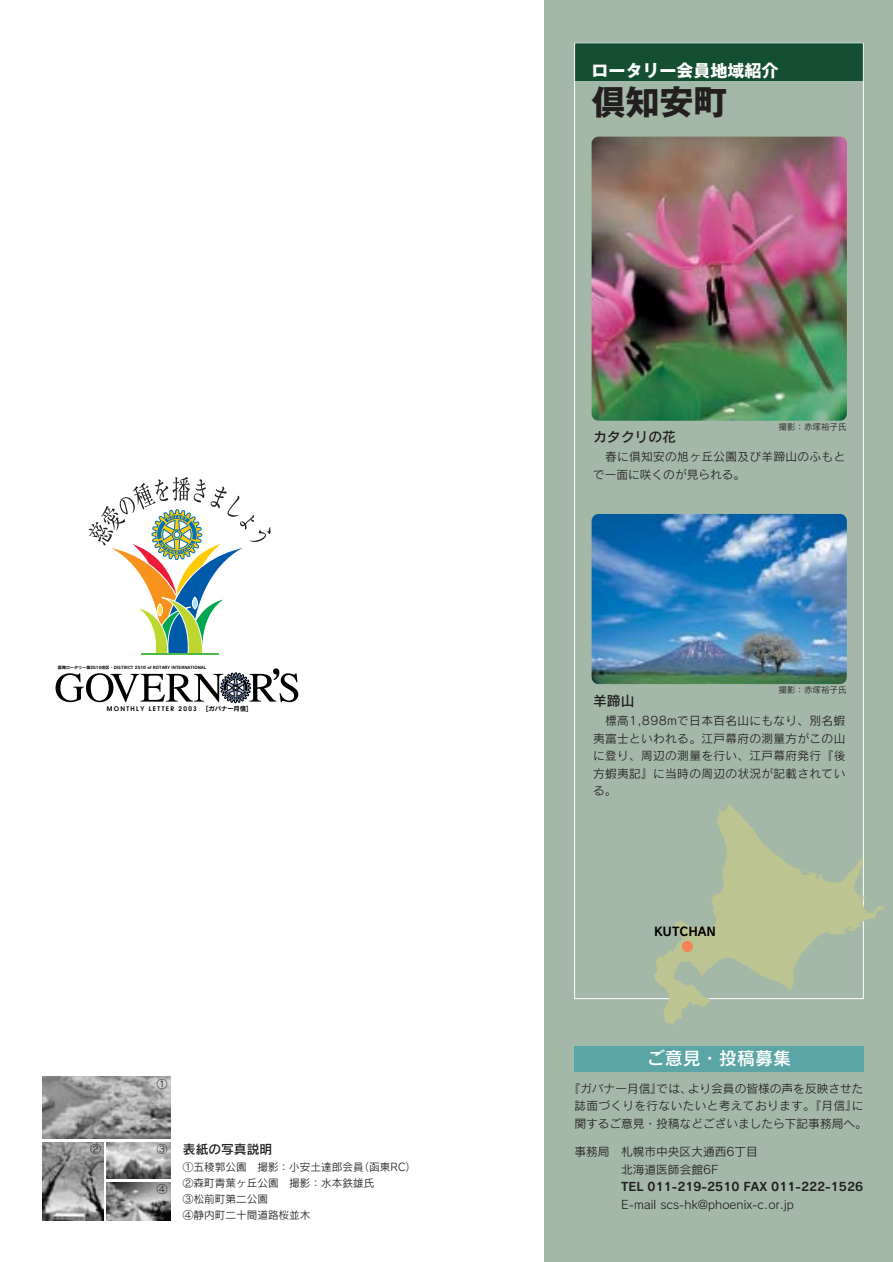
<style>
.page{position:relative;width:893px;height:1262px;background:#fff}
.page>*{position:absolute;margin:0;border:0;box-sizing:border-box;transform-origin:0 0}
.t1{font:700 34.05px "Gothic MB101";color:#231f20}
.t2{font:18px "Rodin CID DB";color:#fff}
.t3{font:700 16.95px "Gothic MB101";color:#fff}
.t4{font:13.8px "Rodin CID DB";color:#231f20}
.t5{font:12.75px "Rodin CID DB";color:#231f20}
.t6{font:12px "Rodin CID B";color:#000}
.t7{font:11.7px/17.5px "Rodin CID M";letter-spacing:.005em;color:#231f20;text-align:justify}
.t8{font:11.7px/17.5px "Rodin CID M";letter-spacing:.025em;color:#231f20}
.t9{font:11.7px "Rodin CID B";color:#231f20}
.t10{font:10.65px/15.9px "Rodin CID M";color:#231f20}
.t11{font:8.55px "Rodin CID M";color:#231f20}
.t12{font:600 6.3px "Avant Garde";letter-spacing:.22em;color:#000}
.t13{font:6.3px "Rodin CID B";color:#000}
.t14{font:4.05px "Rodin CID B";color:#000}
</style>
<div class="page">
<div style="left:544px;top:0;width:348px;height:1261px;background:#a3b8a7"></div>
<svg style="left:56px;top:477px;width:242px;height:227px"></svg>
<div style="left:574px;top:43px;width:289px;height:38px;background:#154f32"></div>
<svg style="left:654px;top:804px;width:230px;height:220px"></svg>
<div style="left:681px;top:941px;width:12px;height:11px;background:#f58356;border-radius:50%"></div>
<div style="left:574px;top:1046px;width:289px;height:25px;background:#5ba5a6"></div>
<img style="left:591px;top:137px;width:255px;height:284px;border-radius:7px">
<img style="left:591px;top:514px;width:255px;height:170px;border-radius:7px">
<img style="left:107px;top:1182px;width:63px;height:38px">
<img style="left:107px;top:1142px;width:63px;height:36px">
<img style="left:43px;top:1142px;width:60px;height:78px">
<img style="left:43px;top:1076px;width:127px;height:62px">
<p class="t14" style="left:58px;top:666px;width:150px">国際ロータリー第2510地区・DISTRICT 2510 of ROTARY INTERNATIONAL</p>
<p class="t12" style="left:107px;top:706px;width:92px">MONTHLY LETTER 2003</p>
<p class="t13" style="left:206px;top:706px;width:44px">[ガバナー月信]</p>
<p class="t10" style="left:157px;top:1077px;width:12px">①</p>
<p class="t10" style="left:91px;top:1142px;width:12px">②</p>
<p class="t10" style="left:157px;top:1142px;width:12px">③</p>
<p class="t10" style="left:157px;top:1183px;width:12px">④</p>
<p class="t5" style="left:183px;top:1144px;width:91px">表紙の写真説明</p>
<p class="t10" style="left:183px;top:1160px;width:235px">①五稜郭公園　撮影：小安土達郎会員（函東RC）<br>②森町青葉ヶ丘公園　撮影：水本鉄雄氏<br>③松前町第二公園<br>④静内町二十間道路桜並木</p>
<h3 class="t3" style="left:591px;top:64px;width:189px">ロータリー会員地域紹介</h3>
<h1 class="t1" style="left:591px;top:89px;width:138px">倶知安町</h1>
<p class="t11" style="left:778px;top:424px;width:70px">撮影：赤塚裕子氏</p>
<p class="t4" style="left:593px;top:432px;width:84px">カタクリの花</p>
<p class="t8" style="left:593px;top:449px;width:254px;text-indent:12px">春に倶知安の旭ヶ丘公園及び羊蹄山のふもとで一面に咲くのが見られる。</p>
<p class="t11" style="left:778px;top:687px;width:70px">撮影：赤塚裕子氏</p>
<p class="t4" style="left:593px;top:695px;width:43px">羊蹄山</p>
<p class="t7" style="left:593px;top:713px;width:254px;text-indent:12px">標高1,898mで日本百名山にもなり、別名蝦夷富士といわれる。江戸幕府の測量方がこの山に登り、周辺の測量を行い、江戸幕府発行『後方蝦夷記』に当時の周辺の状況が記載されている。</p>
<p class="t6" style="left:654px;top:927px;width:63px">KUTCHAN</p>
<h2 class="t2" style="left:647px;top:1051px;width:145px">ご意見・投稿募集</h2>
<p class="t7" style="left:568px;top:1081px;width:300px;text-align:center">『ガバナー月信』では、より会員の皆様の声を反映させた誌面づくりを行ないたいと考えております。『月信』に関するご意見・投稿などございましたら下記事務局へ。</p>
<p class="t7" style="left:621px;top:1144px;width:138px;text-indent:-47px">事務局　札幌市中央区大通西6丁目北海道医師会館6F</p>
<p class="t9" style="left:621px;top:1182px;width:243px">TEL 011-219-2510 FAX 011-222-1526</p>
<p class="t7" style="left:621px;top:1197px;width:174px">E-mail scs-hk@phoenix-c.or.jp</p>
</div>
